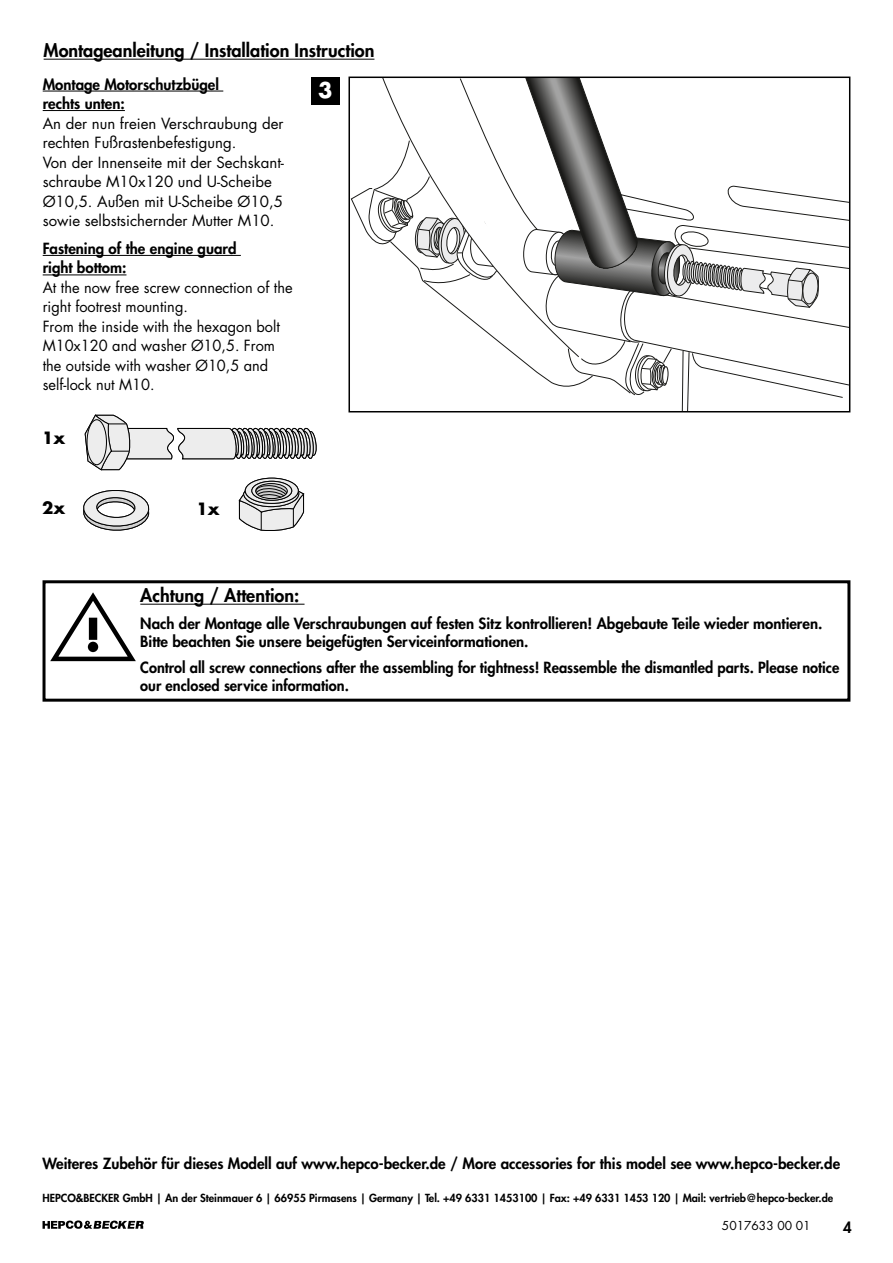
<style>
.page{position:relative;width:893px;height:1263px;background:#fff}
.page>*{position:absolute;margin:0;border:0;box-sizing:border-box;transform-origin:0 0}
.t1{font:700 21px "Futura Std";color:#fff}
.Headlines{font:800 18px "Futura Std";color:#000}
.Fließtext_heavy{font:800 18px "Futura Std";color:#000}
.t2{font:700 16.5px "Futura Std";color:#000}
.Fließtext_heavy-2{font:800 15px/18px "Futura Std";color:#000}
.t3{font:15px/19.5px "Futura Std";color:#000}
.Adresse___Kontakt{font:800 15px "Futura Std";color:#000}
.t4{font:12px "Futura Std";color:#000}
.Adresse___Kontakt-2{font:800 10.8px "Futura Std";color:#000}
</style>
<div class="page">
<svg style="left:43px;top:1220px;width:101px;height:9px"></svg>
<hr style="left:140px;top:604px;width:165px;height:1px;background:#000">
<div style="left:43px;top:580px;width:807px;height:122px;border:3px solid #000"></div>
<svg style="left:46px;top:590px;width:90px;height:73px"></svg>
<svg style="left:351px;top:80px;width:496px;height:329px"></svg>
<div style="left:348px;top:77px;width:502px;height:335px;border:2px solid #000"></div>
<hr style="left:44px;top:59px;width:330px;height:1px;background:#000">
<div style="left:311px;top:77px;width:29px;height:28px;background:#000"></div>
<hr style="left:43px;top:91px;width:180px;height:1px;background:#000">
<hr style="left:43px;top:110px;width:82px;height:1px;background:#000">
<hr style="left:43px;top:255px;width:198px;height:1px;background:#000">
<hr style="left:43px;top:275px;width:83px;height:1px;background:#000">
<svg style="left:83px;top:490px;width:67px;height:41px"></svg>
<svg style="left:245px;top:478px;width:53px;height:25px"></svg>
<div style="left:245px;top:478px;width:53px;height:25px;border:1px solid #000;border-radius:50%"></div>
<div style="left:252px;top:481px;width:40px;height:19px;border:1px solid #000;border-radius:50%"></div>
<svg style="left:239px;top:482px;width:65px;height:49px;background:#bababa"></svg>
<div style="left:255px;top:483px;width:33px;height:16px;border:1px solid #000;border-radius:50%"></div>
<svg style="left:85px;top:415px;width:232px;height:55px"></svg>
<div style="left:87px;top:420px;width:19px;height:45px;background:#ededed;border-radius:50%"></div>
<div style="left:87px;top:420px;width:20px;height:45px;border:1px solid #000;border-radius:50%"></div>
<p class="Headlines" style="left:44px;top:39px;width:332px">Montageanleitung / Installation Instruction</p>
<p class="Fließtext_heavy-2" style="left:43px;top:75px;width:178px">Montage Motorschutzbügel</p>
<p class="Fließtext_heavy-2" style="left:43px;top:94px;width:84px">rechts unten:</p>
<p class="t3" style="left:43px;top:113px;width:242px">An der nun freien Verschraubung der</p>
<p class="t3" style="left:43px;top:133px;width:195px">rechten Fußrastenbefestigung.</p>
<p class="t3" style="left:43px;top:152px;width:243px">Von der Innenseite mit der Sechskant&shy;schraube M10x120 und U-Scheibe Ø10,5. Außen mit U-Scheibe Ø10,5 sowie selbstsichernder Mutter M10.</p>
<p class="Fließtext_heavy-2" style="left:43px;top:239px;width:195px">Fastening of the engine guard</p>
<p class="Fließtext_heavy-2" style="left:43px;top:259px;width:85px">right bottom:</p>
<p class="t3" style="left:43px;top:278px;width:251px">At the now free screw connection of the</p>
<p class="t3" style="left:43px;top:297px;width:147px">right footrest mounting.</p>
<p class="t3" style="left:43px;top:317px;width:239px">From the inside with the hexagon bolt<br>M10x120 and washer Ø10,5. From the outside with washer Ø10,5 and</p>
<p class="t3" style="left:43px;top:375px;width:113px">self-lock nut M10.</p>
<p class="t2" style="left:42px;top:427px;width:25px">1x</p>
<p class="t2" style="left:42px;top:497px;width:25px">2x</p>
<p class="t2" style="left:196px;top:497px;width:25px">1x</p>
<p class="t1" style="left:318px;top:76px;width:16px">3</p>
<p class="Fließtext_heavy" style="left:140px;top:584px;width:161px">Achtung / Attention:</p>
<p class="Fließtext_heavy-2" style="left:140px;top:614px;width:684px">Nach der Montage alle Verschraubungen auf festen Sitz kontrollieren! Abgebaute Teile wieder montieren.<br>Bitte beachten Sie unsere beigefügten Serviceinformationen.</p>
<p class="Fließtext_heavy-2" style="left:140px;top:659px;width:700px">Control all screw connections after the assembling for tightness! Reassemble the dismantled parts. Please notice our enclosed service information.</p>
<p class="Adresse___Kontakt" style="left:43px;top:1154px;width:799px">Weiteres Zubehör für dieses Modell auf www.hepco-becker.de / More accessories for this model see www.hepco-becker.de</p>
<p class="Adresse___Kontakt-2" style="left:43px;top:1191px;width:792px">HEPCO&amp;BECKER GmbH | An der Steinmauer 6 | 66955 Pirmasens | Germany | Tel. +49 6331 1453100 | Fax: +49 6331 1453 120 | Mail: vertrieb@hepco-becker.de</p>
<p class="t4" style="left:722px;top:1218px;width:90px">5017633 00 01</p>
<p class="Fließtext_heavy-2" style="left:843px;top:1218px;width:10px">4</p>
</div>
